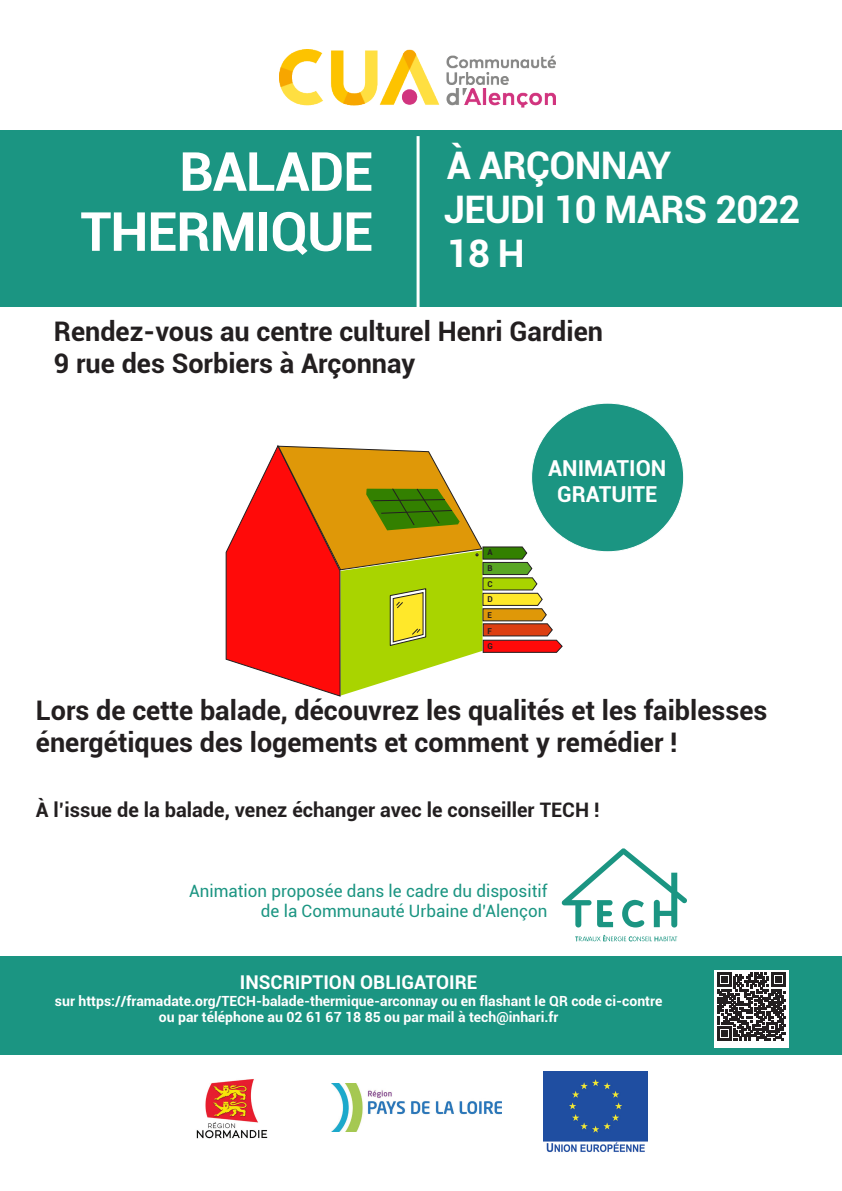
<style>
.page{position:relative;width:842px;height:1191px;background:#fff}
.page>*{position:absolute;margin:0;border:0;box-sizing:border-box;transform-origin:0 0}
.t1{font:700 54px/60px "Roboto";letter-spacing:-.02em;color:#fff;text-align:right}
.t2{font:700 38px "Roboto";letter-spacing:-.02em;color:#fff}
.t3{font:700 27px/32.4px "Roboto";color:#231f20}
.t4{font:700 22px "Roboto";color:#fff}
.t5{font:700 20px "Roboto";color:#231f20}
.t6{font:700 19px "Roboto";color:#fff}
.t7{font:17px "Roboto";color:#1b9582}
.t8{font:700 14px "Roboto";color:#fff}
.t9{font:700 8.1px "Roboto";color:#231f20}
</style>
<div class="page">
<svg style="left:561px;top:848px;width:126px;height:79px"></svg>
<svg style="left:575px;top:935px;width:102px;height:6px"></svg>
<div style="left:0;top:130px;width:842px;height:177px;background:#1b9582"></div>
<img style="left:280px;top:50px;width:276px;height:58px">
<hr style="left:417px;top:136px;width:3px;height:194px;background:#fff">
<svg style="left:225px;top:445px;width:338px;height:252px"></svg>
<div style="left:532px;top:403px;width:152px;height:149px;background:#1b9582;border-radius:50%"></div>
<div style="left:0;top:956px;width:842px;height:99px;background:#1b9582"></div>
<img style="left:196px;top:1079px;width:72px;height:60px">
<img style="left:332px;top:1083px;width:170px;height:48px">
<img style="left:543px;top:1071px;width:105px;height:81px">
<div style="left:714px;top:969px;width:75px;height:78px;background:#fff"></div>
<svg style="left:717px;top:972px;width:68px;height:69px"></svg>
<p class="t1" style="left:80px;top:139px;width:294px">BALADE<br>THERMIQUE</p>
<p class="t2" style="left:447px;top:138px;width:226px">À ARÇONNAY</p>
<p class="t2" style="left:444px;top:182px;width:358px">JEUDI 10 MARS 2022</p>
<p class="t2" style="left:447px;top:226px;width:79px">18 H</p>
<p class="t3" style="left:54px;top:314px;width:551px">Rendez-vous au centre culturel Henri Gardien</p>
<p class="t3" style="left:54px;top:346px;width:363px">9 rue des Sorbiers à Arçonnay</p>
<p class="t9" style="left:488px;top:547px;width:7px">A</p>
<p class="t9" style="left:488px;top:562px;width:7px">B</p>
<p class="t9" style="left:488px;top:578px;width:7px">C</p>
<p class="t9" style="left:488px;top:593px;width:7px">D</p>
<p class="t9" style="left:488px;top:609px;width:6px">E</p>
<p class="t9" style="left:488px;top:625px;width:6px">F</p>
<p class="t9" style="left:488px;top:640px;width:7px">G</p>
<p class="t4" style="left:548px;top:452px;width:120px">ANIMATION</p>
<p class="t4" style="left:557px;top:479px;width:102px">GRATUITE</p>
<p class="t3" style="left:36px;top:693px;width:733px">Lors de cette balade, découvrez les qualités et les faiblesses énergétiques des logements et comment y remédier !</p>
<p class="t5" style="left:36px;top:795px;width:565px">À l’issue de la balade, venez échanger avec le conseiller TECH !</p>
<p class="t7" style="left:189px;top:879px;width:360px">Animation proposée dans le cadre du dispositif</p>
<p class="t7" style="left:261px;top:899px;width:288px">de la Communauté Urbaine d’Alençon</p>
<p class="t6" style="left:240px;top:968px;width:239px">INSCRIPTION OBLIGATOIRE</p>
<p class="t8" style="left:55px;top:990px;width:609px">sur https://framadate.org/TECH-balade-thermique-arconnay ou en flashant le QR code ci-contre</p>
<p class="t8" style="left:159px;top:1007px;width:401px">ou par téléphone au 02 61 67 18 85 ou par mail à tech@inhari.fr</p>
</div>
